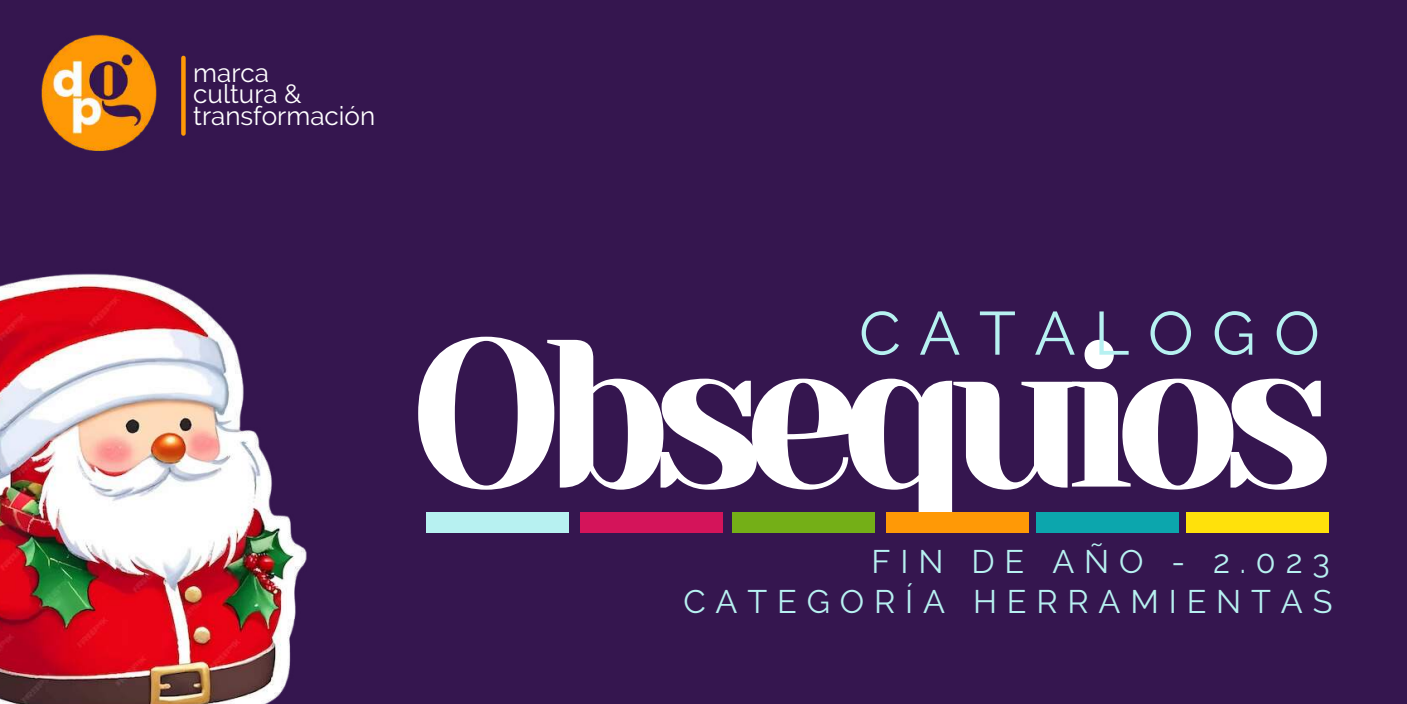
<style>
.page{position:relative;width:1407px;height:704px;background:#fff}
.page>*{position:absolute;margin:0;border:0;box-sizing:border-box;transform-origin:0 0}
.t1{font:209.33px "Yeseva One";letter-spacing:-.1em;color:#fff}
.t2{font:60.82px "Raleway";letter-spacing:.305em;color:#b7f1f1}
.t3{font:32.47px/40px "Raleway";letter-spacing:.305em;color:#b7f1f1;text-align:right}
.t4{font:26.03px/21.8px "Raleway";color:#fff}
</style>
<div class="page">
<div style="left:0;top:0;width:1406px;height:703px;background:#35164f"></div>
<img style="left:41px;top:34px;width:115px;height:117px">
<div style="left:886px;top:512px;width:142px;height:20px;background:#ff9906"></div>
<div style="left:580px;top:512px;width:143px;height:20px;background:#d4145a"></div>
<div style="left:1036px;top:512px;width:142px;height:20px;background:#0ca6ad"></div>
<div style="left:732px;top:512px;width:142px;height:20px;background:#74af17"></div>
<div style="left:1186px;top:512px;width:142px;height:20px;background:#ffe10b"></div>
<div style="left:181px;top:58px;width:5px;height:75px;background:#ff9906"></div>
<div style="left:426px;top:512px;width:142px;height:20px;background:#b7f1f1"></div>
<img style="left:0;top:273px;width:307px;height:430px">
<p class="t4" style="left:193px;top:61px;width:183px">marca<br>cultura &amp; transformación</p>
<h2 class="t2" style="left:859px;top:297px;width:462px">CATALOGO</h2>
<h1 class="t1" style="left:409px;top:294px;width:926px">Obsequios</h1>
<p class="t3" style="left:683px;top:540px;width:650px">FIN DE AÑO - 2.023<br>CATEGORÍA HERRAMIENTAS</p>
</div>
